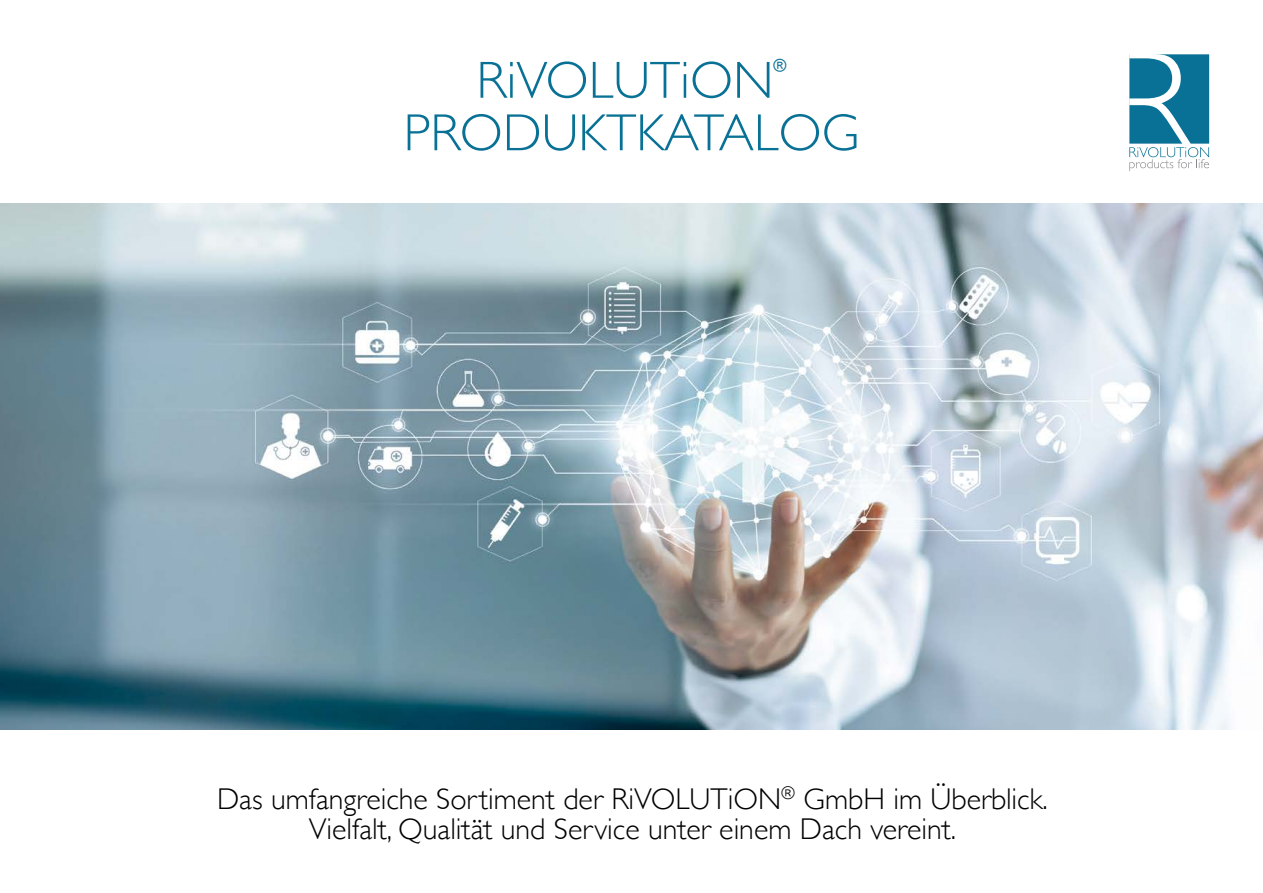
<style>
.page{position:relative;width:1263px;height:893px;background:#fff}
.page>*{position:absolute;margin:0;border:0;box-sizing:border-box;transform-origin:0 0}
.t1{font:300 52.5px "Gill Sans";color:#097195}
.t2{font:300 30px/30px "Gill Sans";color:#000;text-align:center}
.t3{font:17.55px "Gill Sans";color:#097195}
</style>
<div class="page">
<img style="left:0;top:203px;width:1263px;height:526px">
<svg style="left:1129px;top:54px;width:80px;height:117px"></svg>
<h1 class="t1" style="left:476px;top:39px;width:299px">RiVOLUTiON</h1>
<p class="t3" style="left:774px;top:55px;width:14px">®</p>
<h1 class="t1" style="left:403px;top:92px;width:457px">PRODUKTKATALOG</h1>
<p class="t2" style="left:217px;top:782px;width:832px">Das umfangreiche Sortiment der RiVOLUTiON<sup>®</sup> GmbH im Überblick.<br>Vielfalt, Qualität und Service unter einem Dach vereint.</p>
</div>
